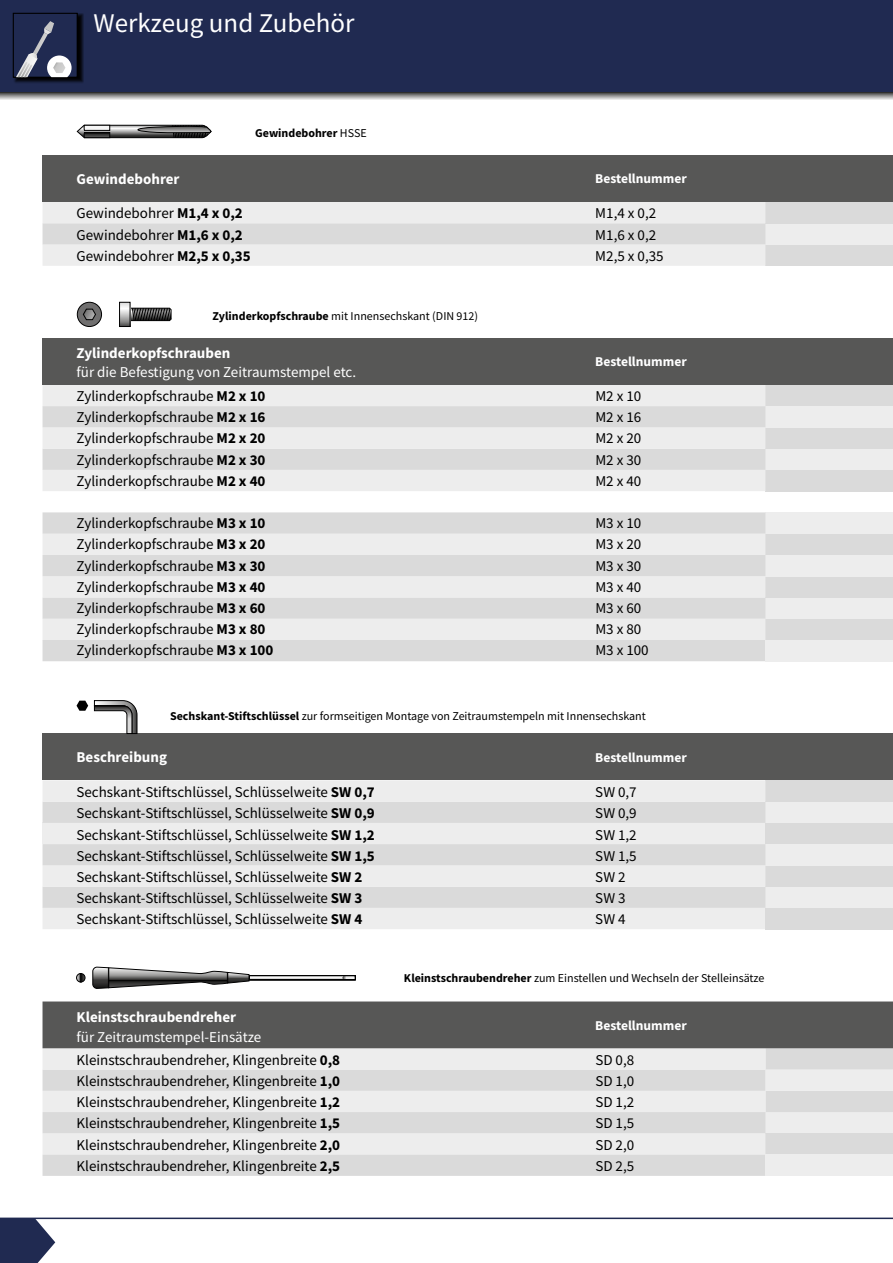
<style>
.page{position:relative;width:893px;height:1263px;background:#fff}
.page>*{position:absolute;margin:0;border:0;box-sizing:border-box;transform-origin:0 0}
.t1{font:27px "Source Sans Pro";color:#fff}
.t2{font:15px/21.1px "Source Sans Pro";color:#000}
.t3{font:700 15px "Source Sans Pro";color:#fff}
.t4{font:15px "Source Sans Pro";color:#fff}
.t5{font:700 13.5px "Source Sans Pro";color:#fff}
.t6{font:12px "Source Sans Pro";color:#000}
.t7{font:700 12px "Source Sans Pro";color:#000}
.s1{font-weight:400}
.s2{font-weight:700}
.s3{color:#fff}
</style>
<div class="page">
<svg style="left:0;top:91px;width:893px;height:9px;background:#86878b"></svg>
<div style="left:0;top:0;width:893px;height:91px;background:#202a51"></div>
<div style="left:765px;top:887px;width:128px;height:21px;background:#ededed"></div>
<div style="left:765px;top:865px;width:128px;height:22px;background:#dadada"></div>
<div style="left:765px;top:844px;width:128px;height:21px;background:#ededed"></div>
<div style="left:765px;top:908px;width:128px;height:21px;background:#dadada"></div>
<svg style="left:43px;top:844px;width:722px;height:85px;background:#e3e3e3"></svg>
<div style="left:765px;top:823px;width:128px;height:21px;background:#dadada"></div>
<div style="left:43px;top:823px;width:722px;height:21px;background:#ededed"></div>
<div style="left:765px;top:801px;width:128px;height:22px;background:#ededed"></div>
<div style="left:765px;top:780px;width:128px;height:21px;background:#dadada"></div>
<svg style="left:43px;top:780px;width:722px;height:43px;background:#e3e3e3"></svg>
<div style="left:43px;top:733px;width:850px;height:47px;background:#575756"></div>
<div style="left:765px;top:619px;width:128px;height:21px;background:#dadada"></div>
<div style="left:765px;top:597px;width:128px;height:22px;background:#ededed"></div>
<div style="left:765px;top:640px;width:128px;height:21px;background:#ededed"></div>
<div style="left:765px;top:576px;width:128px;height:21px;background:#dadada"></div>
<div style="left:765px;top:555px;width:128px;height:21px;background:#ededed"></div>
<div style="left:765px;top:534px;width:128px;height:21px;background:#dadada"></div>
<div style="left:765px;top:512px;width:128px;height:22px;background:#ededed"></div>
<svg style="left:43px;top:512px;width:722px;height:149px;background:#e2e2e2"></svg>
<div style="left:765px;top:449px;width:128px;height:21px;background:#ededed"></div>
<div style="left:765px;top:427px;width:128px;height:22px;background:#dadada"></div>
<div style="left:765px;top:406px;width:128px;height:21px;background:#ededed"></div>
<div style="left:765px;top:385px;width:128px;height:21px;background:#dadada"></div>
<div style="left:765px;top:470px;width:128px;height:21px;background:#dadada"></div>
<svg style="left:43px;top:385px;width:722px;height:106px;background:#e5e5e5"></svg>
<div style="left:43px;top:338px;width:850px;height:47px;background:#575756"></div>
<div style="left:765px;top:244px;width:128px;height:22px;background:#dadada"></div>
<div style="left:765px;top:223px;width:128px;height:21px;background:#ededed"></div>
<div style="left:765px;top:202px;width:128px;height:21px;background:#dadada"></div>
<svg style="left:43px;top:202px;width:722px;height:64px;background:#e6e6e6"></svg>
<div style="left:43px;top:155px;width:850px;height:47px;background:#575756"></div>
<svg style="left:77px;top:701px;width:11px;height:10px"></svg>
<svg style="left:94px;top:700px;width:43px;height:34px"></svg>
<svg style="left:77px;top:302px;width:25px;height:24px"></svg>
<div style="left:77px;top:302px;width:25px;height:25px;border:1px solid #000;border-radius:50%"></div>
<svg style="left:83px;top:309px;width:13px;height:11px"></svg>
<svg style="left:121px;top:304px;width:7px;height:21px"></svg>
<div style="left:119px;top:302px;width:11px;height:25px;border:1px solid #000"></div>
<svg style="left:128px;top:308px;width:43px;height:13px"></svg>
<svg style="left:77px;top:125px;width:134px;height:13px;background:#666"></svg>
<hr style="left:249px;top:976px;width:106px;height:4px;background:#f7f7f7">
<div style="left:249px;top:975px;width:106px;height:5px;border:1px solid #000"></div>
<svg style="left:92px;top:967px;width:157px;height:22px"></svg>
<div style="left:76px;top:973px;width:9px;height:9px;border:1px solid #000;border-radius:50%"></div>
<svg style="left:77px;top:973px;width:8px;height:9px"></svg>
<div style="left:13px;top:13px;width:71px;height:71px;background:#000;opacity:.98"></div>
<div style="left:13px;top:13px;width:64px;height:64px;background:#202a51"></div>
<div style="left:13px;top:13px;width:65px;height:65px;border:1px solid #000"></div>
<svg style="left:16px;top:21px;width:56px;height:56px"></svg>
<svg style="left:43px;top:1001px;width:850px;height:175px;background:#bebebd"></svg>
<svg style="left:0;top:1219px;width:55px;height:44px;background:#444d6d"></svg>
<hr style="left:0;top:1217px;width:893px;height:2px;background:#202a51">
<h1 class="t1" style="left:93px;top:6px;width:262px">Werkzeug und Zubehör</h1>
<p class="t7" style="left:255px;top:125px;width:113px">Gewindebohrer <span class="s1">HSSE</span></p>
<p class="t3" style="left:77px;top:169px;width:105px">Gewindebohrer</p>
<p class="t5" style="left:595px;top:170px;width:93px">Bestellnummer</p>
<p class="t2" style="left:77px;top:203px;width:176px">Gewindebohrer <span class="s2">M1,4 x 0,2<br></span>Gewindebohrer <span class="s2">M1,6 x 0,2<br></span>Gewindebohrer <span class="s2">M2,5 x 0,35</span></p>
<p class="t6" style="left:213px;top:309px;width:267px"><span class="s2">Zylinderkopfschraube</span> mit Innensechskant (DIN 912)</p>
<p class="t3" style="left:77px;top:342px;width:155px">Zylinderkopfschrauben</p>
<p class="t4" style="left:77px;top:363px;width:281px">für die Befestigung von Zeitraumstempel etc.</p>
<p class="t2" style="left:77px;top:385px;width:190px;text-align:justify">Zylinderkopfschraube <span class="s2">M2 x 10<br></span>Zylinderkopfschraube <span class="s2">M2 x 16<br></span>Zylinderkopfschraube <span class="s2">M2 x 20<br></span>Zylinderkopfschraube <span class="s2">M2 x 30<br></span>Zylinderkopfschraube <span class="s2">M2 x 40</span></p>
<p class="t2" style="left:77px;top:512px;width:198px">Zylinderkopfschraube <span class="s2">M3 x 10<br></span>Zylinderkopfschraube <span class="s2">M3 x 20<br></span>Zylinderkopfschraube <span class="s2">M3 x 30<br></span>Zylinderkopfschraube <span class="s2">M3 x 40<br></span>Zylinderkopfschraube <span class="s2">M3 x 60<br></span>Zylinderkopfschraube <span class="s2">M3 x 80<br></span>Zylinderkopfschraube <span class="s2">M3 x 100</span></p>
<p class="t2" style="left:595px;top:203px;width:70px">M1,4 x 0,2<br>M1,6 x 0,2<br>M2,5 x 0,35</p>
<p class="t5" style="left:595px;top:353px;width:93px">Bestellnummer</p>
<p class="t2" style="left:595px;top:385px;width:47px;text-align:justify">M2 x 10<br>M2 x 16<br>M2 x 20<br>M2 x 30<br>M2 x 40</p>
<p class="t2" style="left:595px;top:512px;width:55px">M3 x 10<br>M3 x 20<br>M3 x 30<br>M3 x 40<br>M3 x 60<br>M3 x 80<br>M3 x 100</p>
<p class="t6" style="left:170px;top:708px;width:477px"><span class="s2">Sechskant-Stiftschlüssel</span> zur formseitigen Montage von Zeitraumstempeln mit Innensechskant</p>
<p class="t3" style="left:77px;top:747px;width:92px">Beschreibung</p>
<p class="t5" style="left:595px;top:748px;width:93px">Bestellnummer</p>
<p class="t2" style="left:77px;top:781px;width:300px">Sechskant-Stiftschlüssel, Schlüsselweite <span class="s2">SW 0,7<br></span>Sechskant-Stiftschlüssel, Schlüsselweite <span class="s2">SW 0,9<br></span>Sechskant-Stiftschlüssel, Schlüsselweite <span class="s2">SW 1,2<br></span>Sechskant-Stiftschlüssel, Schlüsselweite <span class="s2">SW 1,5<br></span>Sechskant-Stiftschlüssel, Schlüsselweite <span class="s2">SW 2<br></span>Sechskant-Stiftschlüssel, Schlüsselweite <span class="s2">SW 3<br></span>Sechskant-Stiftschlüssel, Schlüsselweite <span class="s2">SW 4</span></p>
<p class="t3" style="left:77px;top:1006px;width:161px">Kleinstschraubendreher</p>
<p class="t2" style="left:77px;top:1025px;width:265px;line-height:23.2px"><span class="s3">für Zeitraumstempel-Einsätze<br></span>Kleinstschraubendreher, Klingenbreite <span class="s2">0,8</span></p>
<p class="t2" style="left:77px;top:1070px;width:265px;text-align:justify">Kleinstschraubendreher, Klingenbreite <span class="s2">1,0<br></span>Kleinstschraubendreher, Klingenbreite <span class="s2">1,2<br></span>Kleinstschraubendreher, Klingenbreite <span class="s2">1,5<br></span>Kleinstschraubendreher, Klingenbreite <span class="s2">2,0<br></span>Kleinstschraubendreher, Klingenbreite <span class="s2">2,5</span></p>
<p class="t2" style="left:595px;top:781px;width:43px">SW 0,7<br>SW 0,9<br>SW 1,2<br>SW 1,5<br>SW 2<br>SW 3<br>SW 4</p>
<p class="t6" style="left:404px;top:970px;width:362px"><span class="s2">Kleinstschraubendreher</span> zum Einstellen und Wechseln der Stelleinsätze</p>
<p class="t5" style="left:595px;top:1016px;width:93px">Bestellnummer</p>
<p class="t2" style="left:595px;top:1049px;width:40px;text-align:justify">SD 0,8<br>SD 1,0<br>SD 1,2<br>SD 1,5<br>SD 2,0<br>SD 2,5</p>
</div>
